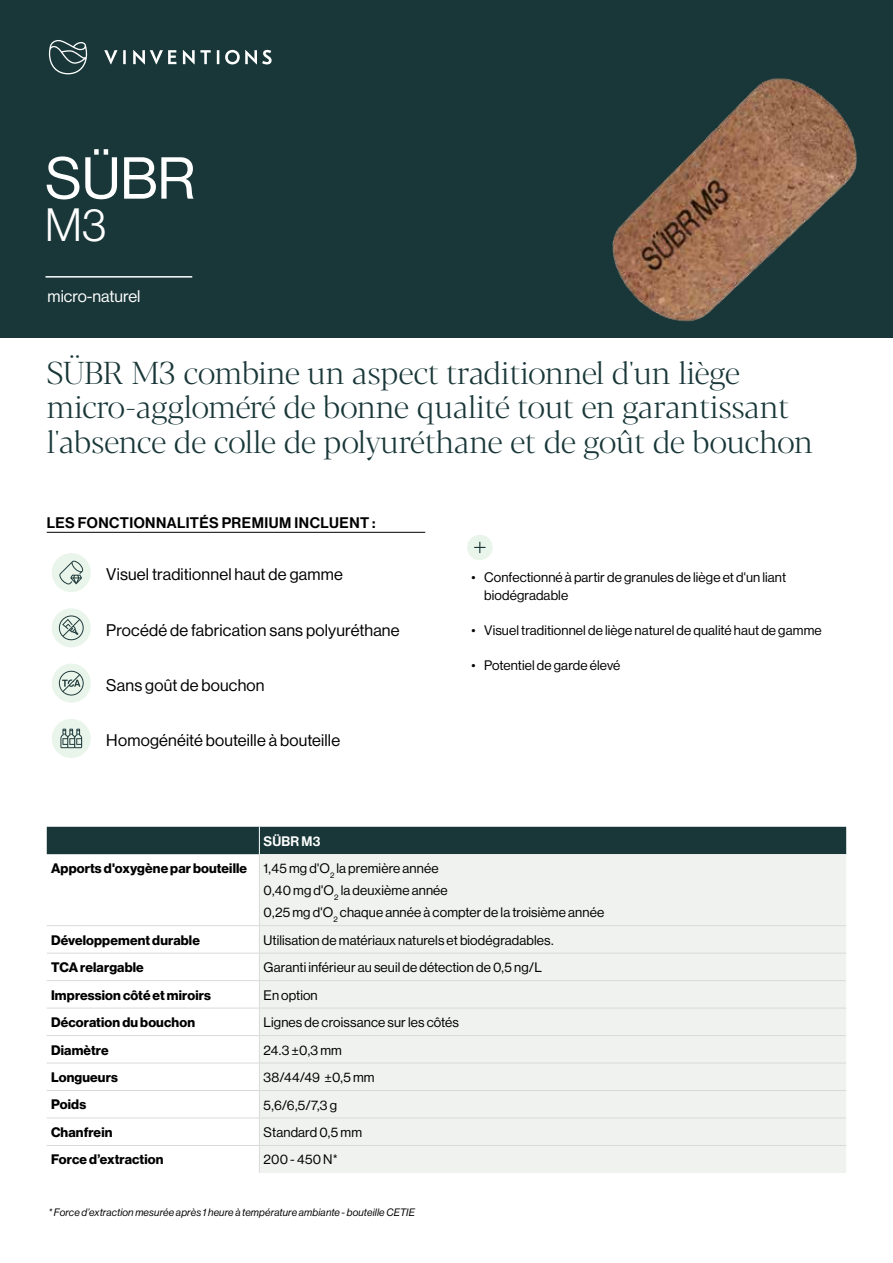
<style>
.page{position:relative;width:893px;height:1263px;background:#fff}
.page>*{position:absolute;margin:0;border:0;box-sizing:border-box;transform-origin:0 0}
.t1{font:57.9px "N Haas Grotesk DS Pro 55 Rg";color:#fff}
.t2{font:45.75px "N Haas Grotesk DS Pro 45 Lt";color:#fff}
.t3{font:31.5px/34.5px "Vinventions Display";letter-spacing:-.01em;color:#193738}
.t4{font:16.5px "N Haas Grotesk DS Pro 55 Rg";letter-spacing:.015em;color:#000}
.t5{font:16.5px "N Haas Grotesk DS Pro 55 Rg";color:#fff}
.t6{font:15px "N Haas Grotesk DS Pro 65 Md";letter-spacing:.035em;color:#000}
.t7{font:13.5px/18px "N Haas Grotesk DS Pro 55 Rg";letter-spacing:.01em;color:#000}
.t8{font:13.5px "N Haas Grotesk DS Pro 75 Bd";letter-spacing:.01em;color:#000}
.t9{font:13.5px "N Haas Grotesk DS Pro 65 Md";letter-spacing:.015em;color:#fff}
.t10{font:10.5px "N Haas Grotesk DS Pro 56 It";letter-spacing:.015em;color:#000}
.s1{font-family:"N Haas Grotesk DS Pro 55 Rg"}
</style>
<div class="page">
<div style="left:0;top:0;width:893px;height:338px;background:#193738"></div>
<svg style="left:49px;top:40px;width:38px;height:34px"></svg>
<svg style="left:104px;top:50px;width:168px;height:14px"></svg>
<img style="left:612px;top:78px;width:245px;height:244px">
<hr style="left:45px;top:276px;width:147px;height:2px;background:#fff">
<div style="left:467px;top:535px;width:25px;height:25px;background:#e9f4ea;border-radius:50%"></div>
<svg style="left:474px;top:542px;width:11px;height:11px"></svg>
<div style="left:260px;top:854px;width:586px;height:319px;background:#eff2ef"></div>
<hr style="left:259px;top:854px;width:1px;height:71px;background:#dadada">
<hr style="left:47px;top:925px;width:212px;height:1px;background:#dadada">
<hr style="left:259px;top:925px;width:587px;height:1px;background:#dadada">
<hr style="left:47px;top:980px;width:212px;height:1px;background:#dadada">
<hr style="left:259px;top:980px;width:587px;height:1px;background:#dadada">
<hr style="left:47px;top:1008px;width:212px;height:1px;background:#dadada">
<hr style="left:259px;top:1008px;width:587px;height:1px;background:#dadada">
<hr style="left:47px;top:1117px;width:212px;height:1px;background:#dadada">
<hr style="left:259px;top:1117px;width:587px;height:1px;background:#dadada">
<hr style="left:47px;top:1145px;width:212px;height:1px;background:#dadada">
<hr style="left:259px;top:1145px;width:587px;height:1px;background:#dadada">
<svg style="left:259px;top:926px;width:1px;height:247px"></svg>
<hr style="left:47px;top:953px;width:212px;height:1px;background:#dadada">
<hr style="left:259px;top:953px;width:587px;height:1px;background:#dadada">
<hr style="left:47px;top:1035px;width:212px;height:1px;background:#dadada">
<hr style="left:259px;top:1035px;width:587px;height:1px;background:#dadada">
<hr style="left:47px;top:1063px;width:212px;height:1px;background:#dadada">
<hr style="left:259px;top:1063px;width:587px;height:1px;background:#dadada">
<hr style="left:47px;top:1090px;width:212px;height:1px;background:#dadada">
<hr style="left:259px;top:1090px;width:587px;height:1px;background:#dadada">
<div style="left:47px;top:827px;width:799px;height:27px;background:#193738"></div>
<hr style="left:47px;top:532px;width:378px;height:1px;background:#000">
<div style="left:52px;top:553px;width:39px;height:39px;background:#e9f4ea;border-radius:50%"></div>
<svg style="left:59px;top:561px;width:25px;height:23px"></svg>
<div style="left:52px;top:608px;width:39px;height:39px;background:#e9f4ea;border-radius:50%"></div>
<svg style="left:59px;top:615px;width:25px;height:25px"></svg>
<div style="left:52px;top:664px;width:39px;height:39px;background:#e9f4ea;border-radius:50%"></div>
<svg style="left:59px;top:671px;width:25px;height:24px"></svg>
<div style="left:52px;top:719px;width:39px;height:39px;background:#e9f4ea;border-radius:50%"></div>
<svg style="left:60px;top:729px;width:22px;height:19px"></svg>
<h1 class="t1" style="left:45px;top:146px;width:152px">SÜBR</h1>
<h2 class="t2" style="left:45px;top:199px;width:62px">M3</h2>
<p class="t5" style="left:48px;top:287px;width:94px">micro-naturel</p>
<h3 class="t3" style="left:47px;top:356px;width:768px">SÜBR M3 combine un aspect traditionnel d'un liège micro-aggloméré de bonne qualité tout en garantissant l'absence de colle de polyuréthane et de goût de bouchon</h3>
<p class="t6" style="left:47px;top:514px;width:330px">LES FONCTIONNALITÉS PREMIUM INCLUENT :</p>
<p class="t4" style="left:106px;top:565px;width:238px">Visuel traditionnel haut de gamme</p>
<p class="t4" style="left:106px;top:621px;width:295px">Procédé de fabrication sans polyuréthane</p>
<p class="t4" style="left:106px;top:676px;width:160px">Sans goût de bouchon</p>
<p class="t4" style="left:106px;top:731px;width:235px">Homogénéité bouteille à bouteille</p>
<p class="t7" style="left:484px;top:569px;width:303px;text-indent:-13px">• Confectionné à partir de granules de liège et d'un liant biodégradable</p>
<p class="t7" style="left:471px;top:622px;width:352px">• Visuel traditionnel de liège naturel de qualité haut de gamme</p>
<p class="t7" style="left:471px;top:657px;width:150px">• Potentiel de garde élevé</p>
<p class="t9" style="left:264px;top:833px;width:58px">SÜBR M3</p>
<p class="t8" style="left:51px;top:860px;width:389px">Apports d'oxygène par bouteille <span class="s1">1,45 mg d'O</span><sub>2</sub> <span class="s1">la première année</span></p>
<p class="t7" style="left:264px;top:879px;width:342px;line-height:22px">0,40 mg d'O<sub>2</sub> la deuxième année<br>0,25 mg d'O<sub>2</sub> chaque année à compter de la troisième année</p>
<p class="t8" style="left:51px;top:932px;width:150px">Développement durable</p>
<p class="t7" style="left:264px;top:931px;width:291px">Utilisation de matériaux naturels et biodégradables.</p>
<p class="t8" style="left:51px;top:959px;width:94px">TCA relargable</p>
<p class="t7" style="left:264px;top:958px;width:280px">Garanti inférieur au seuil de détection de 0,5 ng/L</p>
<p class="t8" style="left:51px;top:987px;width:161px">Impression côté et miroirs</p>
<p class="t7" style="left:264px;top:986px;width:56px">En option</p>
<p class="t8" style="left:51px;top:1014px;width:146px">Décoration du bouchon</p>
<p class="t7" style="left:264px;top:1013px;width:197px">Lignes de croissance sur les côtés</p>
<p class="t8" style="left:51px;top:1042px;width:59px">Diamètre</p>
<p class="t7" style="left:264px;top:1041px;width:80px">24.3 ±0,3 mm</p>
<p class="t8" style="left:51px;top:1069px;width:68px">Longueurs</p>
<p class="t7" style="left:264px;top:1068px;width:112px">38/44/49 ±0,5 mm</p>
<p class="t8" style="left:51px;top:1097px;width:37px">Poids</p>
<p class="t7" style="left:264px;top:1096px;width:75px">5,6/6,5/7,3 g</p>
<p class="t8" style="left:51px;top:1124px;width:63px">Chanfrein</p>
<p class="t7" style="left:264px;top:1123px;width:100px">Standard 0,5 mm</p>
<p class="t8" style="left:51px;top:1152px;width:114px">Force d’extraction</p>
<p class="t7" style="left:264px;top:1151px;width:76px">200 - 450 N*</p>
<p class="t10" style="left:48px;top:1206px;width:368px">* Force d’extraction mesurée après 1 heure à température ambiante - bouteille CETIE</p>
</div>
